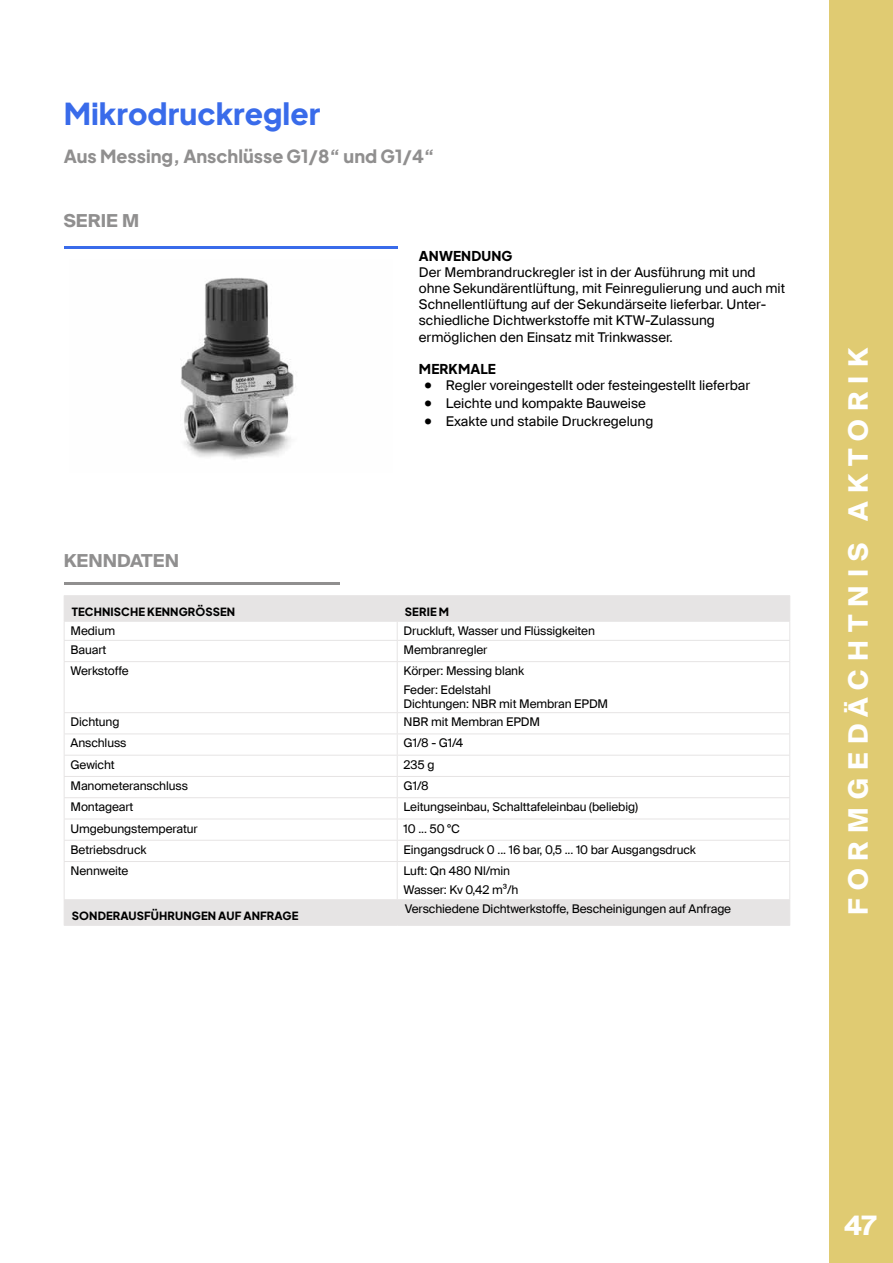
<style>
.page{position:relative;width:893px;height:1263px;background:#fff}
.page>*{position:absolute;margin:0;border:0;box-sizing:border-box;transform-origin:0 0}
.t1{font:800 30px "Plus Jakarta Sans";color:#396bea}
.t2{font:700 27px "Suisse Intl";letter-spacing:.3em;color:#fff}
.t3{font:800 18px "Plus Jakarta Sans";color:#908f8f}
.t4{font:700 18px "Suisse Intl";color:#908f8f}
.t5{font:13.5px/16.2px "Suisse Intl";color:#000}
.t6{font:800 13.5px "Plus Jakarta Sans";letter-spacing:.01em;color:#000}
.t7{font:12px/18.6px "Suisse Intl";letter-spacing:-.01em;color:#000}
.t8{font:800 11.25px "Plus Jakarta Sans";letter-spacing:.01em;color:#000}
.s1{font-weight:600;font-size:16.5px}
</style>
<div class="page">
<div style="left:829px;top:0;width:64px;height:1263px;background:#e0cb72"></div>
<hr style="left:64px;top:247px;width:334px;height:2px;background:#396bea">
<img style="left:181px;top:278px;width:113px;height:182px">
<hr style="left:64px;top:583px;width:275px;height:2px;background:#908f8f">
<svg style="left:65px;top:596px;width:724px;height:329px"></svg>
<hr style="left:64px;top:595px;width:333px;height:1px;background:#e6e4e4">
<hr style="left:397px;top:595px;width:393px;height:1px;background:#e6e4e4">
<hr style="left:64px;top:640px;width:333px;height:1px;background:#e6e4e4">
<hr style="left:397px;top:640px;width:393px;height:1px;background:#e6e4e4">
<hr style="left:64px;top:661px;width:333px;height:1px;background:#e6e4e4">
<hr style="left:397px;top:661px;width:393px;height:1px;background:#e6e4e4">
<hr style="left:64px;top:712px;width:333px;height:1px;background:#e6e4e4">
<hr style="left:397px;top:712px;width:393px;height:1px;background:#e6e4e4">
<hr style="left:64px;top:733px;width:333px;height:1px;background:#e6e4e4">
<hr style="left:397px;top:733px;width:393px;height:1px;background:#e6e4e4">
<hr style="left:64px;top:755px;width:333px;height:1px;background:#e6e4e4">
<hr style="left:397px;top:755px;width:393px;height:1px;background:#e6e4e4">
<hr style="left:64px;top:776px;width:333px;height:1px;background:#e6e4e4">
<hr style="left:397px;top:776px;width:393px;height:1px;background:#e6e4e4">
<hr style="left:64px;top:797px;width:333px;height:1px;background:#e6e4e4">
<hr style="left:397px;top:797px;width:393px;height:1px;background:#e6e4e4">
<hr style="left:64px;top:819px;width:333px;height:1px;background:#e6e4e4">
<hr style="left:397px;top:819px;width:393px;height:1px;background:#e6e4e4">
<hr style="left:64px;top:840px;width:333px;height:1px;background:#e6e4e4">
<hr style="left:397px;top:840px;width:393px;height:1px;background:#e6e4e4">
<hr style="left:64px;top:861px;width:333px;height:1px;background:#e6e4e4">
<hr style="left:397px;top:861px;width:393px;height:1px;background:#e6e4e4">
<hr style="left:64px;top:899px;width:333px;height:1px;background:#e6e4e4">
<hr style="left:397px;top:899px;width:393px;height:1px;background:#e6e4e4">
<svg style="left:789px;top:900px;width:1px;height:25px"></svg>
<svg style="left:397px;top:900px;width:1px;height:25px"></svg>
<svg style="left:397px;top:596px;width:1px;height:65px"></svg>
<hr style="left:397px;top:662px;width:1px;height:50px;background:#e6e4e4">
<svg style="left:397px;top:713px;width:1px;height:148px"></svg>
<hr style="left:397px;top:862px;width:1px;height:37px;background:#e6e4e4">
<svg style="left:64px;top:900px;width:1px;height:25px"></svg>
<hr style="left:64px;top:662px;width:1px;height:50px;background:#e6e4e4">
<hr style="left:789px;top:662px;width:1px;height:50px;background:#e6e4e4">
<svg style="left:64px;top:713px;width:1px;height:148px"></svg>
<svg style="left:789px;top:713px;width:1px;height:148px"></svg>
<hr style="left:64px;top:862px;width:1px;height:37px;background:#e6e4e4">
<hr style="left:789px;top:862px;width:1px;height:37px;background:#e6e4e4">
<hr style="left:64px;top:621px;width:333px;height:1px;background:#e6e4e4">
<hr style="left:397px;top:621px;width:393px;height:1px;background:#e6e4e4">
<hr style="left:64px;top:925px;width:333px;height:1px;background:#e6e4e4">
<hr style="left:397px;top:925px;width:393px;height:1px;background:#e6e4e4">
<svg style="left:64px;top:596px;width:1px;height:65px"></svg>
<svg style="left:789px;top:596px;width:1px;height:65px"></svg>
<h1 class="t1" style="left:64px;top:86px;width:258px">Mikrodruckregler</h1>
<h3 class="t3" style="left:64px;top:140px;width:373px">Aus Messing, Anschlüsse G1/8“ und G1/4“</h3>
<h3 class="t4" style="left:64px;top:210px;width:77px">SERIE M</h3>
<h3 class="t4" style="left:64px;top:550px;width:117px">KENNDATEN</h3>
<p class="t6" style="left:419px;top:243px;width:95px">ANWENDUNG</p>
<p class="t5" style="left:419px;top:264px;width:368px">Der Membrandruckregler ist in der Ausführung mit und ohne Sekundärentlüftung, mit Feinregulierung und auch mit Schnellentlüftung auf der Sekundärseite lieferbar. Unter&shy;schiedliche Dichtwerkstoffe mit KTW-Zulassung ermöglichen den Einsatz mit Trinkwasser.</p>
<p class="t6" style="left:419px;top:357px;width:79px">MERKMALE</p>
<p class="t5" style="left:425px;top:377px;width:327px"><span class="s1">•</span> Regler voreingestellt oder festeingestellt lieferbar</p>
<p class="t5" style="left:425px;top:395px;width:223px"><span class="s1">•</span> Leichte und kompakte Bauweise</p>
<p class="t5" style="left:425px;top:413px;width:230px"><span class="s1">•</span> Exakte und stabile Druckregelung</p>
<p class="t8" style="left:72px;top:601px;width:165px">TECHNISCHE KENNGRÖSSEN</p>
<p class="t8" style="left:405px;top:601px;width:46px">SERIE M</p>
<p class="t7" style="left:71px;top:621px;width:46px">Medium</p>
<p class="t7" style="left:404px;top:621px;width:193px">Druckluft, Wasser und Flüssigkeiten</p>
<p class="t7" style="left:71px;top:640px;width:37px">Bauart</p>
<p class="t7" style="left:404px;top:640px;width:85px">Membranregler</p>
<p class="t7" style="left:71px;top:662px;width:60px">Werkstoffe</p>
<p class="t7" style="left:404px;top:662px;width:122px">Körper: Messing blank<br>Feder: Edelstahl</p>
<p class="t7" style="left:404px;top:695px;width:206px">Dichtungen: NBR mit Membran EPDM</p>
<p class="t7" style="left:71px;top:713px;width:51px">Dichtung</p>
<p class="t7" style="left:404px;top:713px;width:138px">NBR mit Membran EPDM</p>
<p class="t7" style="left:71px;top:734px;width:57px">Anschluss</p>
<p class="t7" style="left:404px;top:734px;width:61px">G1/8 - G1/4</p>
<p class="t7" style="left:71px;top:755px;width:46px">Gewicht</p>
<p class="t7" style="left:404px;top:755px;width:32px">235 g</p>
<p class="t7" style="left:71px;top:776px;width:119px">Manometeranschluss</p>
<p class="t7" style="left:404px;top:776px;width:27px">G1/8</p>
<p class="t7" style="left:71px;top:798px;width:64px">Montageart</p>
<p class="t7" style="left:404px;top:798px;width:236px">Leitungseinbau, Schalttafeleinbau (beliebig)</p>
<p class="t7" style="left:71px;top:819px;width:129px">Umgebungstemperatur</p>
<p class="t7" style="left:404px;top:819px;width:58px">10 ... 50 °C</p>
<p class="t7" style="left:71px;top:840px;width:78px">Betriebsdruck</p>
<p class="t7" style="left:404px;top:840px;width:294px">Eingangsdruck 0 ... 16 bar, 0,5 ... 10 bar Ausgangsdruck</p>
<p class="t7" style="left:71px;top:862px;width:59px">Nennweite</p>
<p class="t7" style="left:404px;top:862px;width:116px">Luft: Qn 480 Nl/min<br>Wasser: Kv 0,42 m³/h</p>
<p class="t8" style="left:72px;top:905px;width:228px">SONDERAUSFÜHRUNGEN AUF ANFRAGE</p>
<p class="t7" style="left:405px;top:900px;width:328px">Verschiedene Dichtwerkstoffe, Bescheinigungen auf Anfrage</p>
<h2 class="t2" style="left:843px;top:915px;width:568px;rotate:-90deg">FORMGEDÄCHTNIS AKTORIK</h2>
<h2 class="t2" style="left:844px;top:1210px;width:33px">47</h2>
</div>
